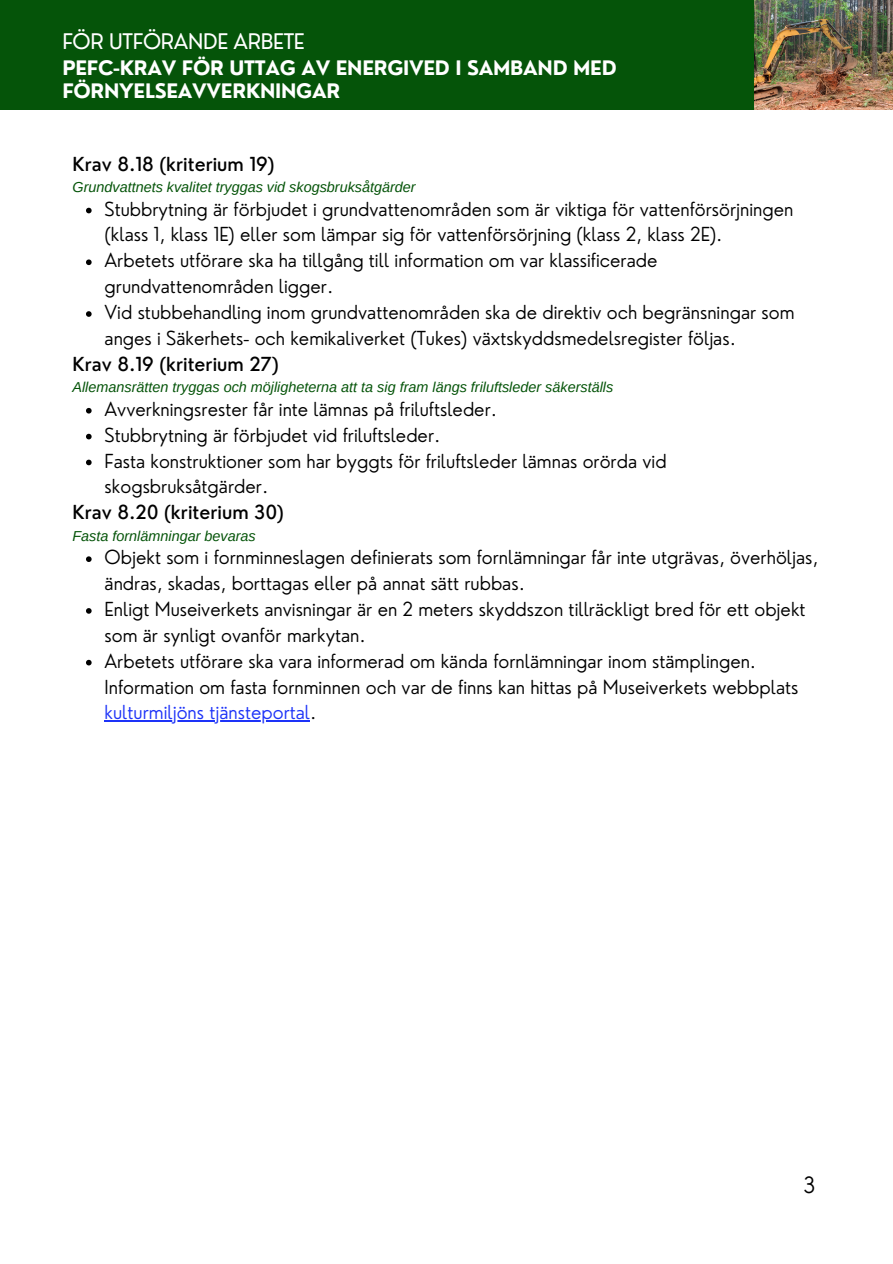
<style>
.page{position:relative;width:893px;height:1264px;background:#fff}
.page>*{position:absolute;margin:0;border:0;box-sizing:border-box;transform-origin:0 0}
.t1{font:300 21.9px "Nourd";color:#000}
.t2{font:21px "Nourd";letter-spacing:-.015em;color:#fff}
.t3{font:700 19.5px/23.5px "Nourd";letter-spacing:-.015em;color:#fff}
.t4{font:300 18.9px/25.8px "Nourd";color:#000}
.t5{font:500 18.9px "Nourd";color:#000}
.t6{font:italic 14.4px "Arimo";color:#055409}
.s1{color:#1d33f8}
</style>
<div class="page">
<div style="left:0;top:0;width:892px;height:1262px;background:#055409"></div>
<img style="left:754px;top:0;width:138px;height:111px">
<div style="left:0;top:111px;width:892px;height:1151px;background:#fff"></div>
<svg style="left:86px;top:208px;width:6px;height:5px"></svg>
<svg style="left:86px;top:259px;width:6px;height:6px"></svg>
<svg style="left:86px;top:311px;width:6px;height:6px"></svg>
<svg style="left:86px;top:408px;width:6px;height:5px"></svg>
<svg style="left:86px;top:434px;width:6px;height:5px"></svg>
<svg style="left:86px;top:459px;width:6px;height:6px"></svg>
<svg style="left:86px;top:556px;width:6px;height:6px"></svg>
<svg style="left:86px;top:608px;width:6px;height:5px"></svg>
<svg style="left:86px;top:660px;width:6px;height:5px"></svg>
<hr style="left:105px;top:720px;width:205px;height:1px;background:#1d33f8">
<p class="t2" style="left:62px;top:28px;width:244px">FÖR UTFÖRANDE ARBETE</p>
<p class="t3" style="left:62px;top:55px;width:556px">PEFC-KRAV FÖR UTTAG AV ENERGIVED I SAMBAND MED<br>FÖRNYELSEAVVERKNINGAR</p>
<p class="t5" style="left:72px;top:152px;width:203px">Krav 8.18 (kriterium 19)</p>
<p class="t6" style="left:72px;top:179px;width:344px">Grundvattnets kvalitet tryggas vid skogsbruksåtgärder</p>
<p class="t4" style="left:105px;top:196px;width:691px">Stubbrytning är förbjudet i grundvattenområden som är viktiga för vattenförsörjningen (klass 1, klass 1E) eller som lämpar sig för vattenförsörjning (klass 2, klass 2E).<br>Arbetets utförare ska ha tillgång till information om var klassificerade grundvattenområden ligger.<br>Vid stubbehandling inom grundvattenområden ska de direktiv och begränsningar som anges i Säkerhets- och kemikaliverket (Tukes) växtskyddsmedelsregister följas.</p>
<p class="t5" style="left:72px;top:352px;width:208px">Krav 8.19 (kriterium 27)</p>
<p class="t6" style="left:72px;top:379px;width:542px">Allemansrätten tryggas och möjligheterna att ta sig fram längs friluftsleder säkerställs</p>
<p class="t4" style="left:105px;top:396px;width:563px">Avverkningsrester får inte lämnas på friluftsleder.<br>Stubbrytning är förbjudet vid friluftsleder.<br>Fasta konstruktioner som har byggts för friluftsleder lämnas orörda vid skogsbruksåtgärder.</p>
<p class="t5" style="left:72px;top:500px;width:213px">Krav 8.20 (kriterium 30)</p>
<p class="t6" style="left:72px;top:527px;width:185px">Fasta fornlämningar bevaras</p>
<p class="t4" style="left:105px;top:544px;width:715px">Objekt som i fornminneslagen definierats som fornlämningar får inte utgrävas, överhöljas, ändras, skadas, borttagas eller på annat sätt rubbas.<br>Enligt Museiverkets anvisningar är en 2 meters skyddszon tillräckligt bred för ett objekt som är synligt ovanför markytan.<br>Arbetets utförare ska vara informerad om kända fornlämningar inom stämplingen.<br>Information om fasta fornminnen och var de finns kan hittas på Museiverkets webbplats <span class="s1">kulturmiljöns tjänsteportal</span>.</p>
<p class="t1" style="left:803px;top:1171px;width:14px">3</p>
</div>
